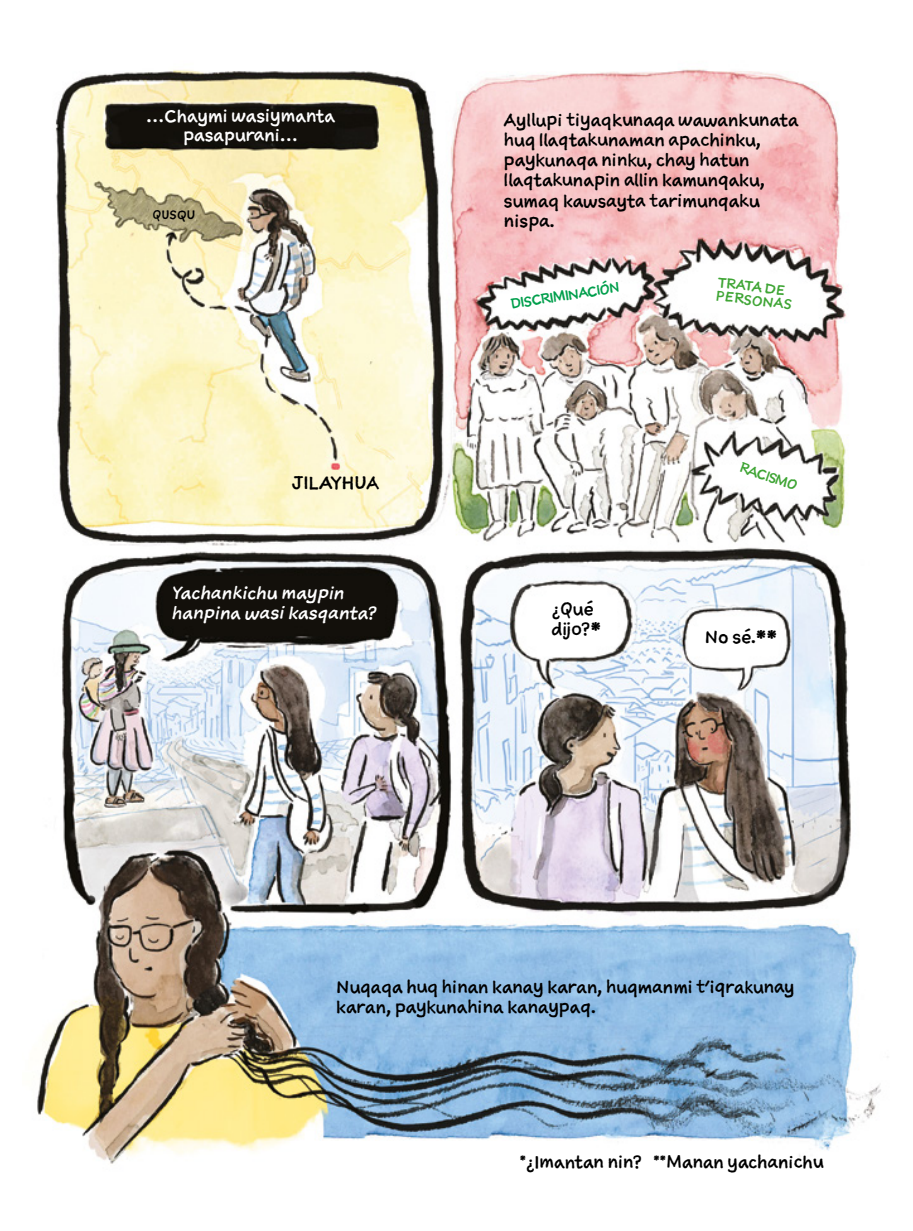
<style>
.page{position:relative;width:913px;height:1231px;background:#fff}
.page>*{position:absolute;margin:0;border:0;box-sizing:border-box;transform-origin:0 0}
.t1{font:17.15px "Sketchnote Text";color:#000}
.t2{font:16.8px/20.1px "Sketchnote Text";color:#000}
.t3{font:italic 16.8px/20.1px "Sketchnote Text";color:#fff}
.t4{font:16.8px/18.6px "Sketchnote Text";color:#fff;text-align:center}
.t5{font:13.47px/13.5px "Sketchnote Text";color:#3fa535}
.t6{font:13.47px "Sketchnote Text";color:#009f4c}
.t7{font:11.72px "Sketchnote Text";color:#000}
.s1{font-weight:700}
</style>
<div class="page">
<img style="left:37px;top:69px;width:851px;height:1095px">
<p class="t4" style="left:146px;top:107px;width:190px">…Chaymi wasiymanta pasapurani…</p>
<p class="t7" style="left:152px;top:207px;width:44px">QUSQU</p>
<p class="t1" style="left:292px;top:471px;width:89px">JILAYHUA</p>
<p class="t3" style="left:171px;top:583px;width:206px">Yachankichu maypin hanpina wasi kasqanta?</p>
<p class="t2" style="left:504px;top:109px;width:296px">Ayllupi tiyaqkunaqa wawankunata huq llaqtakunaman apachinku, paykunaqa ninku, chay hatun llaqtakunapin allin kamunqaku, sumaq kawsayta tarimunqaku nispa.</p>
<p class="t6" style="left:509px;top:295px;width:112px;rotate:-9deg">DISCRIMINACIÓN</p>
<p class="t2" style="left:551px;top:598px;width:51px">¿Qué dijo?<span class="s1">*</span></p>
<p class="t5" style="left:719px;top:275px;width:78px;rotate:7deg">TRATA DE<br>PERSONAS</p>
<p class="t5" style="left:742px;top:460px;width:62px;rotate:19deg">RACISMO</p>
<p class="t2" style="left:705px;top:627px;width:74px">No sé.<span class="s1">**</span></p>
<p class="t2" style="left:336px;top:976px;width:460px">Nuqaqa huq hinan kanay karan, huqmanmi t’iqrakunay karan, paykunahina kanaypaq.</p>
<p class="t2" style="left:520px;top:1151px;width:306px"><sup>*</sup>¿Imantan nin? <sup>**</sup>Manan yachanichu</p>
</div>
